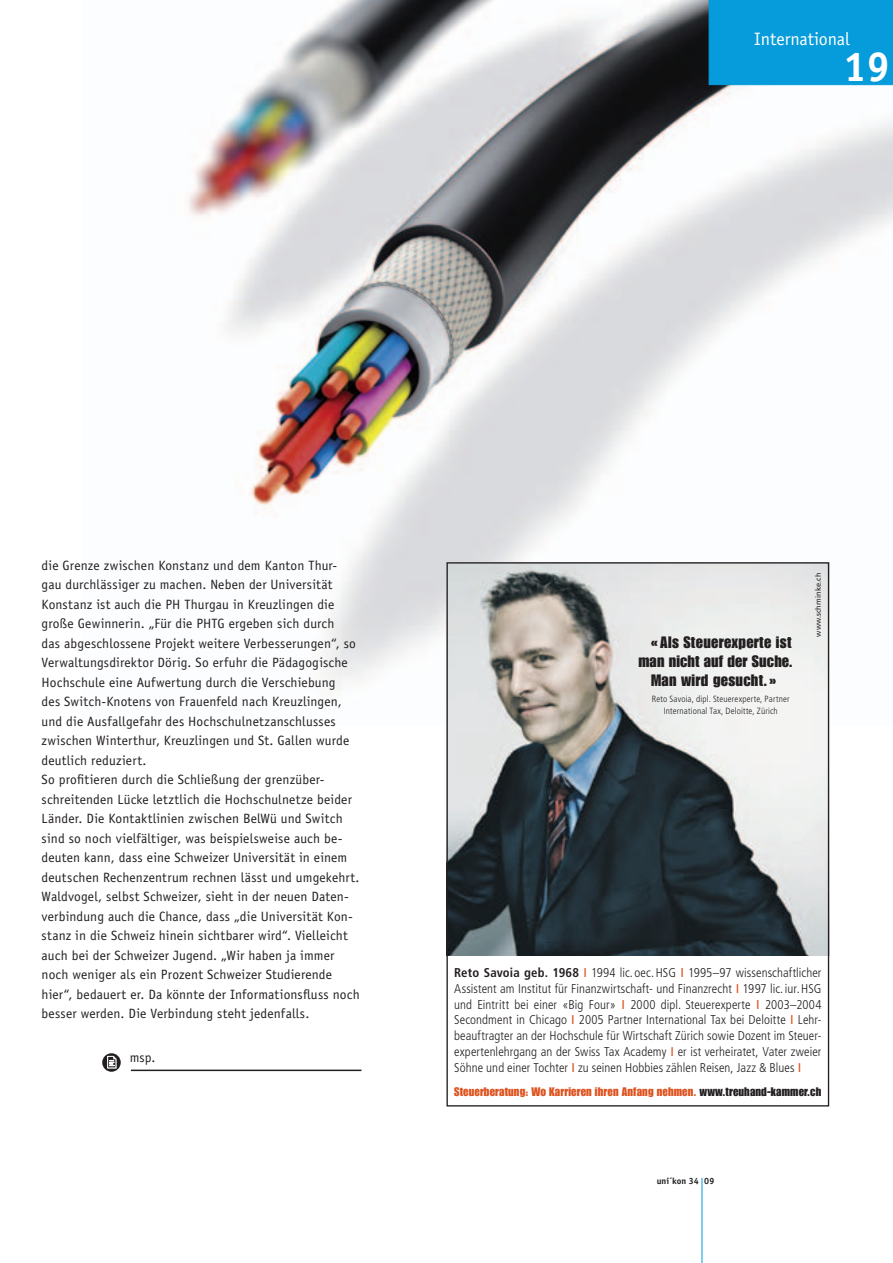
<style>
.page{position:relative;width:893px;height:1263px;background:#fff}
.page>*{position:absolute;margin:0;border:0;box-sizing:border-box;transform-origin:0 0}
.t1{font:700 42px "Officina Sans Std";color:#fff}
.t2{font:18px "Officina Sans Std";color:#fff}
.t3{font:16.2px "Impact";letter-spacing:.02em;color:#231f20}
.t4{font:13.5px/19.5px "Officina Sans Std";letter-spacing:.01em;color:#231f20}
.t5{font:300 condensed 12.75px/15.8px "Frutiger";letter-spacing:.005em;color:#231f20;text-align:justify}
.t6{font:12.15px "Impact";letter-spacing:.01em;color:#de5320}
.t7{font:300 condensed 9px/12px "Frutiger";letter-spacing:.02em;color:#231f20;text-align:center}
.t8{font:700 9px "Officina Sans Std";color:#231f20}
.t9{font:7.5px "Frutiger";letter-spacing:.01em;color:#231f20}
.s1{font-weight:700}
.s2{font-weight:400;font-stretch:normal;color:#de5320}
.s3{color:#231f20}
</style>
<div class="page">
<img style="left:189px;top:0;width:704px;height:726px">
<hr style="left:131px;top:1069px;width:230px;height:2px;background:#231f20">
<svg style="left:102px;top:1053px;width:19px;height:19px"></svg>
<svg style="left:107px;top:1056px;width:10px;height:13px"></svg>
<img style="left:448px;top:564px;width:379px;height:392px">
<div style="left:709px;top:0;width:184px;height:85px;background:#069bda"></div>
<hr style="left:702px;top:1178px;width:1px;height:85px;background:#069bda">
<h2 class="t2" style="left:754px;top:28px;width:97px">International</h2>
<h1 class="t1" style="left:843px;top:41px;width:48px">19</h1>
<p class="t4" style="left:42px;top:556px;width:320px">die Grenze zwischen Konstanz und dem Kanton Thur&shy;gau durchlässiger zu machen. Neben der Universität Konstanz ist auch die PH Thurgau in Kreuzlingen die große Gewinnerin. „Für die PHTG ergeben sich durch<br>das abgeschlossene Projekt weitere Verbesserungen“, so Verwaltungsdirektor Dörig. So erfuhr die Pädagogische Hochschule eine Aufwertung durch die Verschiebung<br>des Switch-Knotens von Frauenfeld nach Kreuzlingen, und die Ausfallgefahr des Hochschulnetzanschlusses zwischen Winterthur, Kreuzlingen und St. Gallen wurde deutlich reduziert.<br>So profitieren durch die Schließung der grenzüber&shy;schreitenden Lücke letztlich die Hochschulnetze beider Länder. Die Kontaktlinien zwischen BelWü und Switch sind so noch vielfältiger, was beispielsweise auch be&shy;deuten kann, dass eine Schweizer Universität in einem deutschen Rechenzentrum rechnen lässt und umgekehrt.<br>Waldvogel, selbst Schweizer, sieht in der neuen Daten&shy;verbindung auch die Chance, dass „die Universität Kon&shy;stanz in die Schweiz hinein sichtbarer wird“. Vielleicht auch bei der Schweizer Jugend. „Wir haben ja immer noch weniger als ein Prozent Schweizer Studierende hier“, bedauert er. Da könnte der Informationsfluss noch besser werden. Die Verbindung steht jedenfalls.</p>
<p class="t4" style="left:130px;top:1048px;width:27px">msp.</p>
<p class="t3" style="left:651px;top:633px;width:142px">« Als Steuerexperte ist</p>
<p class="t3" style="left:638px;top:652px;width:156px">man nicht auf der Suche.</p>
<p class="t3" style="left:651px;top:671px;width:126px">Man wird gesucht.»</p>
<p class="t7" style="left:652px;top:693px;width:139px">Reto Savoia, dipl. Steuerexperte, Partner<br>International Tax, Deloitte, Zürich</p>
<p class="t9" style="left:814px;top:637px;width:65px;rotate:-90deg">www.schminke.ch</p>
<p class="t5" style="left:454px;top:965px;width:369px"><span class="s1">Reto Savoia geb. 1968</span> <span class="s2">I</span> 1994 lic. oec.HSG <span class="s2">I</span> 1995–97 wissenschaftlicher Assistent am Institut für Finanzwirtschaft- und Finanzrecht <span class="s2">I</span> 1997 lic. iur.HSG und Eintritt bei einer «Big Four» <span class="s2">I</span> 2000 dipl. Steuerexperte <span class="s2">I</span> 2003–2004<br>Secondment in Chicago <span class="s2">I</span> 2005 Partner International Tax bei Deloitte <span class="s2">I</span> Lehr&shy;beauftragter an der Hochschule für Wirtschaft Zürich sowie Dozent im Steuer&shy;expertenlehrgang an der Swiss Tax Academy <span class="s2">I</span> er ist verheiratet, Vater zweier Söhne und einer Tochter <span class="s2">I</span> zu seinen Hobbies zählen Reisen, Jazz &amp; Blues <span class="s2">I</span></p>
<p class="t6" style="left:454px;top:1084px;width:369px">Steuerberatung: Wo Karrieren ihren Anfang nehmen. <span class="s3">www.treuhand-kammer.ch</span></p>
<p class="t8" style="left:657px;top:1176px;width:59px">uni´kon 34 09</p>
</div>
